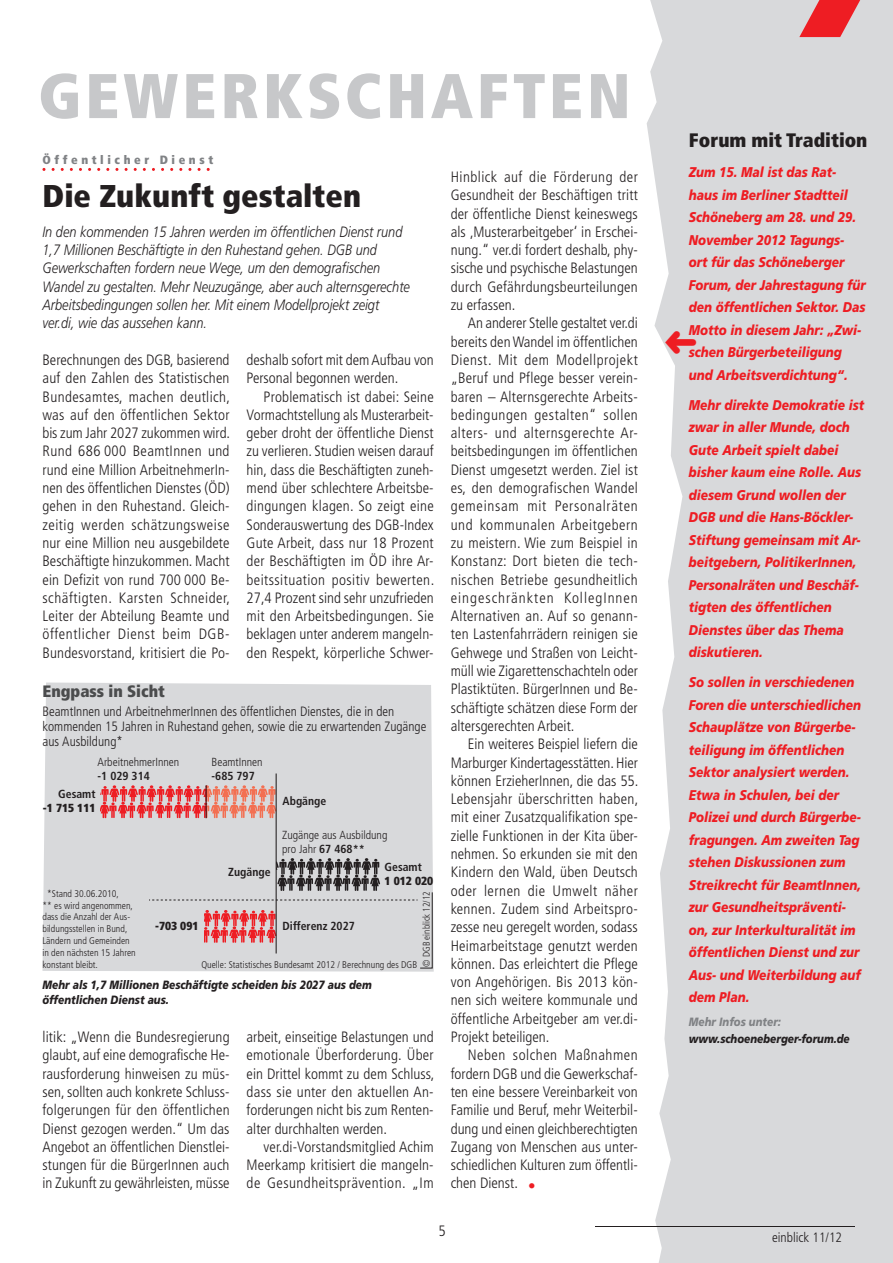
<style>
.page{position:relative;width:893px;height:1263px;background:#fff}
.page>*{position:absolute;margin:0;border:0;box-sizing:border-box;transform-origin:0 0}
.t1{font:900 condensed 63px "Frutiger";letter-spacing:.065em;color:#c7c8ca}
.t2{font:900 condensed 31.5px "Frutiger";color:#231f20}
.t3{font:900 condensed 19.5px "Frutiger";color:#231f20}
.t4{font:900 condensed 16.5px "Frutiger";color:#4b4c4d}
.t5{font:300 condensed 15px/18.3px "Frutiger";color:#231f20;text-align:justify}
.t6{font:italic 300 15px/18.3px "Frutiger";color:#231f20;scale:.85 1}
.t7{font:italic 900 14.1px/22.5px "Frutiger";color:#ee1d23;scale:.85 1}
.t8{font:300 condensed 13.5px/15px "Frutiger";color:#231f20}
.t9{font:italic 900 12px/15px "Frutiger";color:#231f20;scale:.85 1}
.t10{font:900 condensed 12px "Frutiger";letter-spacing:.3em;color:#808285}
.t11{font:italic 900 12px "Frutiger";color:#808285;scale:.85 1}
.t12{font:300 condensed 11.7px/14.1px "Frutiger";color:#231f20}
.t13{font:700 condensed 11.7px "Frutiger";color:#231f20}
.t14{font:900 condensed 11.7px "Frutiger";color:#231f20}
.t15{font:300 condensed 9.75px/12px "Frutiger";color:#231f20}
.t16{font:300 condensed 9.75px "Frutiger";color:#231f20;scale:.95 1}
.s1{font-weight:700}
.s2{color:#ee1d23}
</style>
<div class="page">
<svg style="left:646px;top:0;width:247px;height:1263px;background:#dbdbdd"></svg>
<hr style="left:595px;top:1226px;width:260px;height:1px;background:#231f20">
<svg style="left:799px;top:0;width:68px;height:37px;background:#e5686c"></svg>
<div style="left:42px;top:683px;width:392px;height:289px;background:#d8d9db"></div>
<svg style="left:101px;top:785px;width:175px;height:33px;background:#e28b88"></svg>
<hr style="left:276px;top:774px;width:1px;height:180px;background:#231f20">
<hr style="left:206px;top:785px;width:1px;height:33px;background:#231f20">
<svg style="left:149px;top:858px;width:284px;height:110px;background:#cdc5c8"></svg>
<svg style="left:42px;top:168px;width:168px;height:3px"></svg>
<svg style="left:665px;top:331px;width:31px;height:22px"></svg>
<h1 class="t1" style="left:38px;top:71px;width:594px">GEWERKSCHAFTEN</h1>
<p class="t10" style="left:42px;top:155px;width:172px">Öffentlicher Dienst</p>
<h2 class="t2" style="left:42px;top:183px;width:320px">Die Zukunft gestalten</h2>
<p class="t6" style="left:42px;top:224px;width:434px">In den kommenden 15 Jahren werden im öffentlichen Dienst rund 1,7 Millionen Beschäftigte in den Ruhestand gehen. DGB und Gewerkschaften fordern neue Wege, um den demografischen Wandel zu gestalten. Mehr Neuzugänge, aber auch alternsgerechte Arbeitsbedingungen sollen her. Mit einem Modellprojekt zeigt ver.di, wie das aussehen kann.</p>
<p class="t5" style="left:42px;top:352px;width:189px">Berechnungen des DGB, basierend auf den Zahlen des Statistischen Bundesamtes, machen deutlich, was auf den öffentlichen Sektor bis zum Jahr 2027 zukommen wird.<br>Rund 686 000 BeamtInnen und rund eine Million ArbeitnehmerIn&shy;nen des öffentlichen Dienstes (ÖD) gehen in den Ruhestand. Gleich&shy;zeitig werden schätzungsweise nur eine Million neu ausgebildete Beschäftigte hinzukommen. Macht ein Defizit von rund 700 000 Be&shy;schäftigten. Karsten Schneider, Leiter der Abteilung Beamte und öffentlicher Dienst beim DGB-Bundesvorstand, kritisiert die Po-</p>
<p class="t5" style="left:247px;top:352px;width:189px">deshalb sofort mit dem Aufbau von<br>Personal begonnen werden.</p>
<p class="t5" style="left:247px;top:388px;width:189px;text-indent:17px">Problematisch ist dabei: Seine Vormachtstellung als Musterarbeit&shy;geber droht der öffentliche Dienst zu verlieren. Studien weisen darauf hin, dass die Beschäftigten zuneh&shy;mend über schlechtere Arbeitsbe&shy;dingungen klagen. So zeigt eine Sonderauswertung des DGB-Index Gute Arbeit, dass nur 18 Prozent der Beschäftigten im ÖD ihre Ar&shy;beitssituation positiv bewerten.<br>27,4 Prozent sind sehr unzufrieden mit den Arbeitsbedingungen. Sie beklagen unter anderem mangeln&shy;den Respekt, körperliche Schwer-</p>
<p class="t4" style="left:42px;top:685px;width:124px">Engpass in Sicht</p>
<p class="t8" style="left:42px;top:705px;width:385px">BeamtInnen und ArbeitnehmerInnen des öffentlichen Dienstes, die in den kommenden 15 Jahren in Ruhestand gehen, sowie die zu erwartenden Zugänge aus Ausbildung*</p>
<p class="t12" style="left:98px;top:756px;width:83px">ArbeitnehmerInnen</p>
<p class="t13" style="left:98px;top:771px;width:54px">-1 029 314</p>
<p class="t13" style="left:58px;top:789px;width:39px">Gesamt</p>
<p class="t14" style="left:43px;top:803px;width:54px">-1 715 111</p>
<p class="t12" style="left:212px;top:756px;width:53px">BeamtInnen</p>
<p class="t13" style="left:212px;top:771px;width:45px">-685 797</p>
<p class="t13" style="left:228px;top:867px;width:44px">Zugänge</p>
<p class="t13" style="left:283px;top:796px;width:45px">Abgänge</p>
<p class="t12" style="left:282px;top:829px;width:107px">Zugänge aus Ausbildung pro Jahr <span class="s1">67 468**</span></p>
<p class="t13" style="left:385px;top:862px;width:39px">Gesamt</p>
<p class="t14" style="left:385px;top:876px;width:50px">1 012 020</p>
<p class="t15" style="left:42px;top:889px;width:92px;text-indent:5px">*Stand 30.06.2010,<br>** es wird angenommen,</p>
<p class="t15" style="left:42px;top:911px;width:95px">dass die Anzahl der Aus&shy;bildungsstellen in Bund,<br>Ländern und Gemeinden in den nächsten 15 Jahren konstant bleibt.</p>
<p class="t13" style="left:283px;top:921px;width:74px">Differenz 2027</p>
<p class="t16" style="left:423px;top:967px;width:81px;rotate:-90deg">© DGB einblick 12/12</p>
<p class="t14" style="left:155px;top:921px;width:45px">-703 091</p>
<p class="t15" style="left:201px;top:959px;width:217px">Quelle: Statistisches Bundesamt 2012 / Berechnung des DGB</p>
<p class="t9" style="left:42px;top:979px;width:389px">Mehr als 1,7 Millionen Beschäftigte scheiden bis 2027 aus dem öffentlichen Dienst aus.</p>
<p class="t5" style="left:42px;top:1029px;width:189px">litik: „Wenn die Bundesregierung glaubt, auf eine demografische He&shy;rausforderung hinweisen zu müs&shy;sen, sollten auch konkrete Schluss&shy;folgerungen für den öffentlichen Dienst gezogen werden.“ Um das Angebot an öffentlichen Dienstlei&shy;stungen für die BürgerInnen auch in Zukunft zu gewährleisten, müsse</p>
<p class="t5" style="left:247px;top:1029px;width:189px">arbeit, einseitige Belastungen und emotionale Überforderung. Über ein Drittel kommt zu dem Schluss, dass sie unter den aktuellen An&shy;forderungen nicht bis zum Renten&shy;alter durchhalten werden.</p>
<p class="t5" style="left:247px;top:1139px;width:189px;text-indent:17px">ver.di-Vorstandsmitglied Achim Meerkamp kritisiert die mangeln&shy;de Gesundheitsprävention. „Im</p>
<p class="t5" style="left:451px;top:169px;width:189px">Hinblick auf die Förderung der Gesundheit der Beschäftigen tritt der öffentliche Dienst keineswegs als ‚Musterarbeitgeber‘ in Erschei&shy;nung.“ ver.di fordert deshalb, phy&shy;sische und psychische Belastungen durch Gefährdungsbeurteilungen zu erfassen.</p>
<p class="t5" style="left:451px;top:315px;width:189px;text-indent:17px">An anderer Stelle gestaltet ver.di bereits den Wandel im öffentlichen Dienst. Mit dem Modellprojekt „Beruf und Pflege besser verein&shy;baren – Alternsgerechte Arbeits&shy;bedingungen gestalten“ sollen alters- und alternsgerechte Ar&shy;beitsbedingungen im öffentlichen Dienst umgesetzt werden. Ziel ist es, den demografischen Wandel gemeinsam mit Personalräten und kommunalen Arbeitgebern zu meistern. Wie zum Beispiel in Konstanz: Dort bieten die tech&shy;nischen Betriebe gesundheitlich eingeschränkten KollegInnen Alternativen an. Auf so genann&shy;ten Lastenfahrrädern reinigen sie Gehwege und Straßen von Leicht&shy;müll wie Zigarettenschachteln oder Plastiktüten. BürgerInnen und Be&shy;schäftigte schätzen diese Form der altersgerechten Arbeit.</p>
<p class="t5" style="left:451px;top:736px;width:189px;text-indent:17px">Ein weiteres Beispiel liefern die Marburger Kindertagesstätten. Hier können ErzieherInnen, die das 55.<br>Lebensjahr überschritten haben, mit einer Zusatzqualifikation spe&shy;zielle Funktionen in der Kita über&shy;nehmen. So erkunden sie mit den Kindern den Wald, üben Deutsch oder lernen die Umwelt näher kennen. Zudem sind Arbeitspro&shy;zesse neu geregelt worden, sodass Heimarbeitstage genutzt werden können. Das erleichtert die Pflege von Angehörigen. Bis 2013 kön&shy;nen sich weitere kommunale und öffentliche Arbeitgeber am ver.di-Projekt beteiligen.</p>
<p class="t5" style="left:451px;top:1047px;width:189px;text-indent:17px">Neben solchen Maßnahmen fordern DGB und die Gewerkschaf&shy;ten eine bessere Vereinbarkeit von Familie und Beruf, mehr Weiterbil&shy;dung und einen gleichberechtigten Zugang von Menschen aus unter&shy;schiedlichen Kulturen zum öffentli&shy;chen Dienst. <span class="s2">•</span></p>
<p class="t5" style="left:439px;top:1223px;width:9px">5</p>
<h3 class="t3" style="left:689px;top:133px;width:180px">Forum mit Tradition</h3>
<p class="t7" style="left:689px;top:162px;width:210px">Zum 15. Mal ist das Rat&shy;haus im Berliner Stadtteil<br>Schöneberg am 28. und 29.<br>November 2012 Tagungs&shy;ort für das Schöneberger<br>Forum, der Jahrestagung für den öffentlichen Sektor. Das<br>Motto in diesem Jahr: „Zwi&shy;schen Bürgerbeteiligung und Arbeitsverdichtung“.</p>
<p class="t7" style="left:689px;top:395px;width:208px">Mehr direkte Demokratie ist zwar in aller Munde, doch<br>Gute Arbeit spielt dabei bisher kaum eine Rolle. Aus diesem Grund wollen der<br>DGB und die Hans-Böckler-<br>Stiftung gemeinsam mit Ar&shy;beitgebern, PolitikerInnen,<br>Personalräten und Beschäf&shy;tigten des öffentlichen<br>Dienstes über das Thema diskutieren.</p>
<p class="t7" style="left:689px;top:672px;width:204px">So sollen in verschiedenen<br>Foren die unterschiedlichen<br>Schauplätze von Bürgerbe&shy;teiligung im öffentlichen<br>Sektor analysiert werden.<br>Etwa in Schulen, bei der<br>Polizei und durch Bürgerbe&shy;fragungen. Am zweiten Tag stehen Diskussionen zum<br>Streikrecht für BeamtInnen, zur Gesundheitspräventi&shy;on, zur Interkulturalität im öffentlichen Dienst und zur<br>Aus- und Weiterbildung auf dem Plan.</p>
<p class="t11" style="left:689px;top:1017px;width:110px">Mehr Infos unter:</p>
<p class="t9" style="left:689px;top:1032px;width:191px">www.schoeneberger-forum.de</p>
<p class="t8" style="left:772px;top:1230px;width:71px">einblick 11/12</p>
</div>
